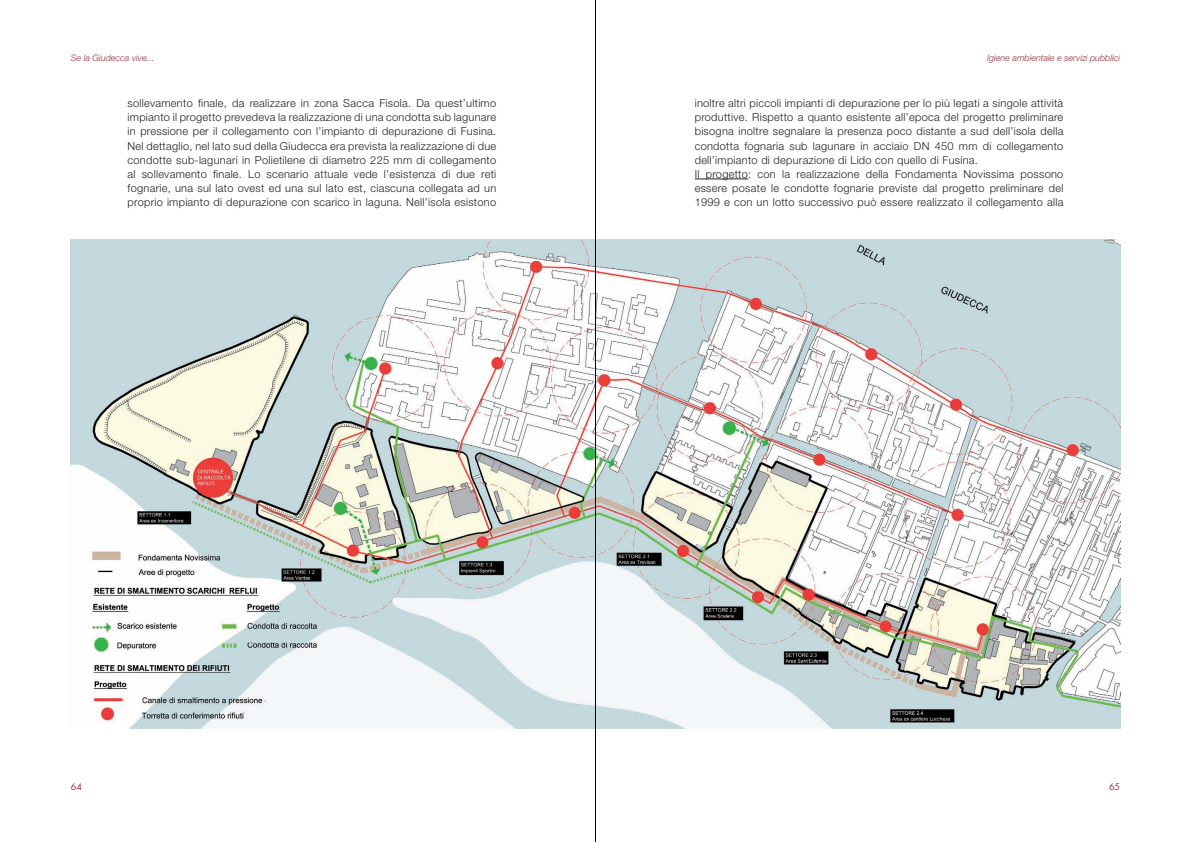
<style>
.page{position:relative;width:1191px;height:842px;background:#fff}
.page>*{position:absolute;margin:0;border:0;box-sizing:border-box;transform-origin:0 0}
.t1{font:300 11px/14.1px "Helvetica Neue LT Std";letter-spacing:.025em;color:#231f20;text-align:justify}
.t2{font:italic 300 9px "Helvetica Neue LT Std";color:#95303e}
.t3{font:9px "Futura LT Pro";color:#95303e}
</style>
<div class="page">
<img style="left:71px;top:240px;width:1049px;height:489px">
<hr style="left:694px;top:179px;width:54px;height:1px;background:#231f20">
<hr style="left:595px;top:0;width:1px;height:842px;background:#000">
<p class="t2" style="left:71px;top:53px;width:85px">Se la Giudecca vive...</p>
<p class="t1" style="left:128px;top:96px;width:370px">sollevamento finale, da realizzare in zona Sacca Fisola. Da quest’ultimo impianto il progetto prevedeva la realizzazione di una condotta sub lagunare in pressione per il collegamento con l’impianto di depurazione di Fusina.<br>Nel dettaglio, nel lato sud della Giudecca era prevista la realizzazione di due condotte sub-lagunari in Polietilene di diametro 225 mm di collegamento al sollevamento finale. Lo scenario attuale vede l’esistenza di due reti fognarie, una sul lato ovest ed una sul lato est, ciascuna collegata ad un proprio impianto di depurazione con scarico in laguna. Nell’isola esistono</p>
<p class="t2" style="left:987px;top:53px;width:135px">Igiene ambientale e servizi pubblici</p>
<p class="t1" style="left:694px;top:96px;width:370px;text-align:left">inoltre altri piccoli impianti di depurazione per lo più legati a singole attività produttive. Rispetto a quanto esistente all’epoca del progetto preliminare bisogna inoltre segnalare la presenza poco distante a sud dell’isola della condotta fognaria sub lagunare in acciaio DN 450 mm di collegamento dell’impianto di depurazione di Lido con quello di Fusina.<br>Il progetto: con la realizzazione della Fondamenta Novissima possono essere posate le condotte fognarie previste dal progetto preliminare del 1999 e con un lotto successivo può essere realizzato il collegamento alla</p>
<p class="t3" style="left:71px;top:781px;width:13px">64</p>
<p class="t3" style="left:1109px;top:781px;width:13px">65</p>
</div>
